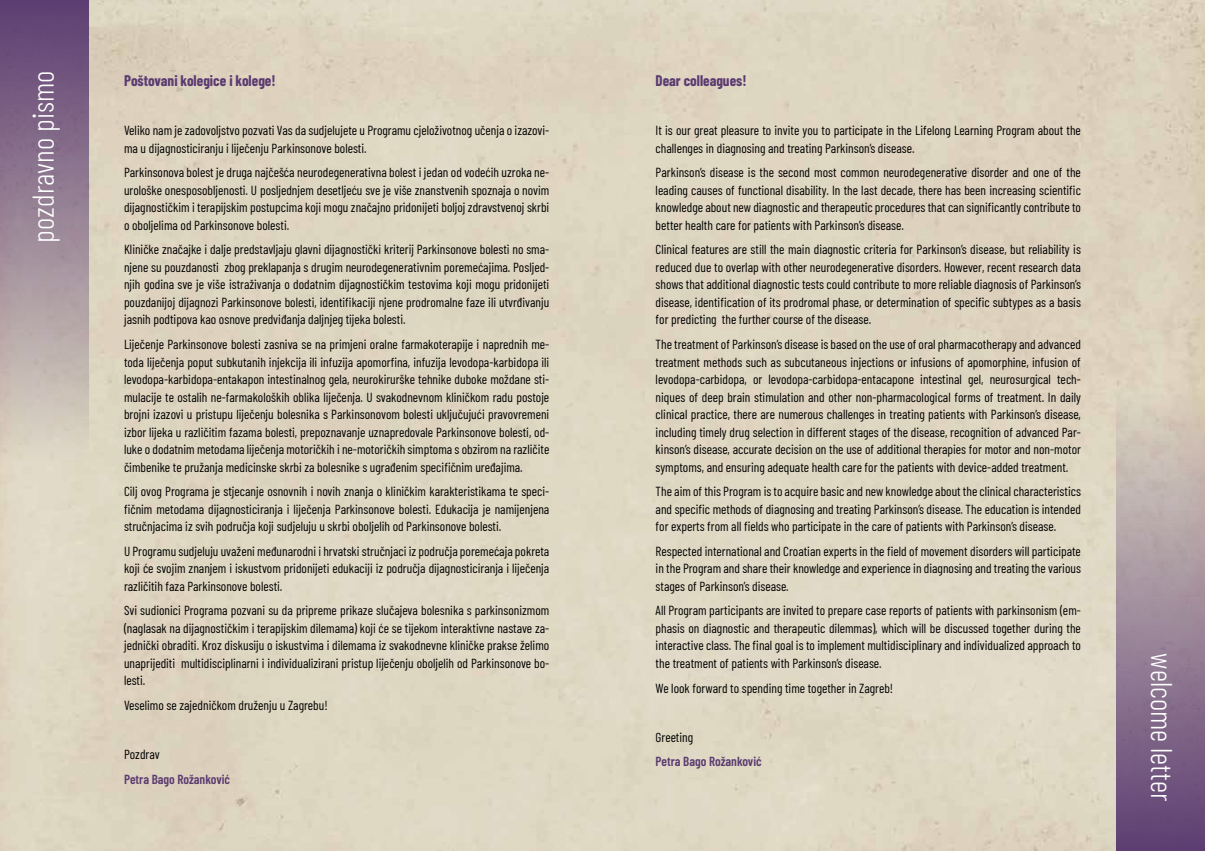
<style>
.page{position:relative;width:1205px;height:851px;background:#fff}
.page>*{position:absolute;margin:0;border:0;box-sizing:border-box;transform-origin:0 0}
.t1{font:300 30px "Barlow Condensed";color:#fff}
.t2{font:700 15px "Barlow Condensed";color:#5b3b71}
.t3{font:13.12px/17.5px "Barlow Condensed";color:#000;text-align:justify}
.t4{font:600 13.12px "Barlow Condensed";color:#5b3b71}
</style>
<div class="page">
<svg style="left:0;top:0;width:89px;height:850px;background:#bbadac"></svg>
<svg style="left:1116px;top:0;width:89px;height:850px;background:#b9a9a9"></svg>
<h1 class="t1" style="left:22px;top:242px;width:173px;rotate:-90deg">pozdravno pismo</h1>
<p class="t2" style="left:124px;top:70px;width:153px">Poštovani kolegice i kolege!</p>
<p class="t3" style="left:124px;top:121px;width:427px">Veliko nam je zadovoljstvo pozvati Vas da sudjelujete u Programu cjeloživotnog učenja o izazovi&shy;ma u dijagnosticiranju i liječenju Parkinsonove bolesti.</p>
<p class="t3" style="left:124px;top:163px;width:427px">Parkinsonova bolest je druga najčešća neurodegenerativna bolest i jedan od vodećih uzroka ne&shy;urološke onesposobljenosti. U posljednjem desetljeću sve je više znanstvenih spoznaja o novim dijagnostičkim i terapijskim postupcima koji mogu značajno pridonijeti boljoj zdravstvenoj skrbi o oboljelima od Parkinsonove bolesti.</p>
<p class="t3" style="left:124px;top:240px;width:427px">Kliničke značajke i dalje predstavljaju glavni dijagnostički kriterij Parkinsonove bolesti no sma&shy;njene su pouzdanosti zbog preklapanja s drugim neurodegenerativnim poremećajima. Posljed&shy;njih godina sve je više istraživanja o dodatnim dijagnostičkim testovima koji mogu pridonijeti pouzdanijoj dijagnozi Parkinsonove bolesti, identifikaciji njene prodromalne faze ili utvrđivanju jasnih podtipova kao osnove predviđanja daljnjeg tijeka bolesti.</p>
<p class="t3" style="left:124px;top:334px;width:427px">Liječenje Parkinsonove bolesti zasniva se na primjeni oralne farmakoterapije i naprednih me&shy;toda liječenja poput subkutanih injekcija ili infuzija apomorfina, infuzija levodopa-karbidopa ili levodopa-karbidopa-entakapon intestinalnog gela, neurokirurške tehnike duboke moždane sti&shy;mulacije te ostalih ne-farmakoloških oblika liječenja. U svakodnevnom kliničkom radu postoje brojni izazovi u pristupu liječenju bolesnika s Parkinsonovom bolesti uključujući pravovremeni izbor lijeka u različitim fazama bolesti, prepoznavanje uznapredovale Parkinsonove bolesti, od&shy;luke o dodatnim metodama liječenja motoričkih i ne-motoričkih simptoma s obzirom na različite čimbenike te pružanja medicinske skrbi za bolesnike s ugrađenim specifičnim uređajima.</p>
<p class="t3" style="left:124px;top:481px;width:427px">Cilj ovog Programa je stjecanje osnovnih i novih znanja o kliničkim karakteristikama te speci&shy;fičnim metodama dijagnosticiranja i liječenja Parkinsonove bolesti. Edukacija je namijenjena stručnjacima iz svih područja koji sudjeluju u skrbi oboljelih od Parkinsonove bolesti.</p>
<p class="t3" style="left:124px;top:541px;width:427px">U Programu sudjeluju uvaženi međunarodni i hrvatski stručnjaci iz područja poremećaja pokreta koji će svojim znanjem i iskustvom pridonijeti edukaciji iz područja dijagnosticiranja i liječenja različitih faza Parkinsonove bolesti.</p>
<p class="t3" style="left:124px;top:601px;width:427px">Svi sudionici Programa pozvani su da pripreme prikaze slučajeva bolesnika s parkinsonizmom (naglasak na dijagnostičkim i terapijskim dilemama) koji će se tijekom interaktivne nastave za&shy;jednički obraditi. Kroz diskusiju o iskustvima i dilemama iz svakodnevne kliničke prakse želimo unaprijediti multidisciplinarni i individualizirani pristup liječenju oboljelih od Parkinsonove bo&shy;lesti.</p>
<p class="t3" style="left:124px;top:695px;width:205px">Veselimo se zajedničkom druženju u Zagrebu!</p>
<p class="t3" style="left:124px;top:744px;width:37px">Pozdrav</p>
<p class="t4" style="left:124px;top:769px;width:108px">Petra Bago Rožanković</p>
<p class="t2" style="left:656px;top:70px;width:92px">Dear colleagues!</p>
<p class="t3" style="left:656px;top:121px;width:427px">It is our great pleasure to invite you to participate in the Lifelong Learning Program about the challenges in diagnosing and treating Parkinson’s disease.</p>
<p class="t3" style="left:656px;top:163px;width:427px">Parkinson’s disease is the second most common neurodegenerative disorder and one of the leading causes of functional disability. In the last decade, there has been increasing scientific knowledge about new diagnostic and therapeutic procedures that can significantly contribute to better health care for patients with Parkinson’s disease.</p>
<p class="t3" style="left:656px;top:240px;width:427px">Clinical features are still the main diagnostic criteria for Parkinson’s disease, but reliability is reduced due to overlap with other neurodegenerative disorders. However, recent research data shows that additional diagnostic tests could contribute to more reliable diagnosis of Parkinson’s disease, identification of its prodromal phase, or determination of specific subtypes as a basis for predicting the further course of the disease.</p>
<p class="t3" style="left:656px;top:334px;width:427px">The treatment of Parkinson’s disease is based on the use of oral pharmacotherapy and advanced treatment methods such as subcutaneous injections or infusions of apomorphine, infusion of levodopa-carbidopa, or levodopa-carbidopa-entacapone intestinal gel, neurosurgical tech&shy;niques of deep brain stimulation and other non-pharmacological forms of treatment. In daily clinical practice, there are numerous challenges in treating patients with Parkinson’s disease, including timely drug selection in different stages of the disease, recognition of advanced Par&shy;kinson’s disease, accurate decision on the use of additional therapies for motor and non-motor symptoms, and ensuring adequate health care for the patients with device-added treatment.</p>
<p class="t3" style="left:656px;top:481px;width:427px">The aim of this Program is to acquire basic and new knowledge about the clinical characteristics and specific methods of diagnosing and treating Parkinson’s disease. The education is intended for experts from all fields who participate in the care of patients with Parkinson’s disease.</p>
<p class="t3" style="left:656px;top:541px;width:427px">Respected international and Croatian experts in the field of movement disorders will participate in the Program and share their knowledge and experience in diagnosing and treating the various stages of Parkinson’s disease.</p>
<p class="t3" style="left:656px;top:601px;width:427px">All Program participants are invited to prepare case reports of patients with parkinsonism (em&shy;phasis on diagnostic and therapeutic dilemmas), which will be discussed together during the interactive class. The final goal is to implement multidisciplinary and individualized approach to the treatment of patients with Parkinson’s disease.</p>
<p class="t3" style="left:656px;top:678px;width:239px">We look forward to spending time together in Zagreb!</p>
<p class="t3" style="left:656px;top:727px;width:39px">Greeting</p>
<p class="t4" style="left:656px;top:752px;width:108px">Petra Bago Rožanković</p>
<h1 class="t1" style="left:1183px;top:653px;width:149px;rotate:90deg">welcome letter</h1>
</div>
